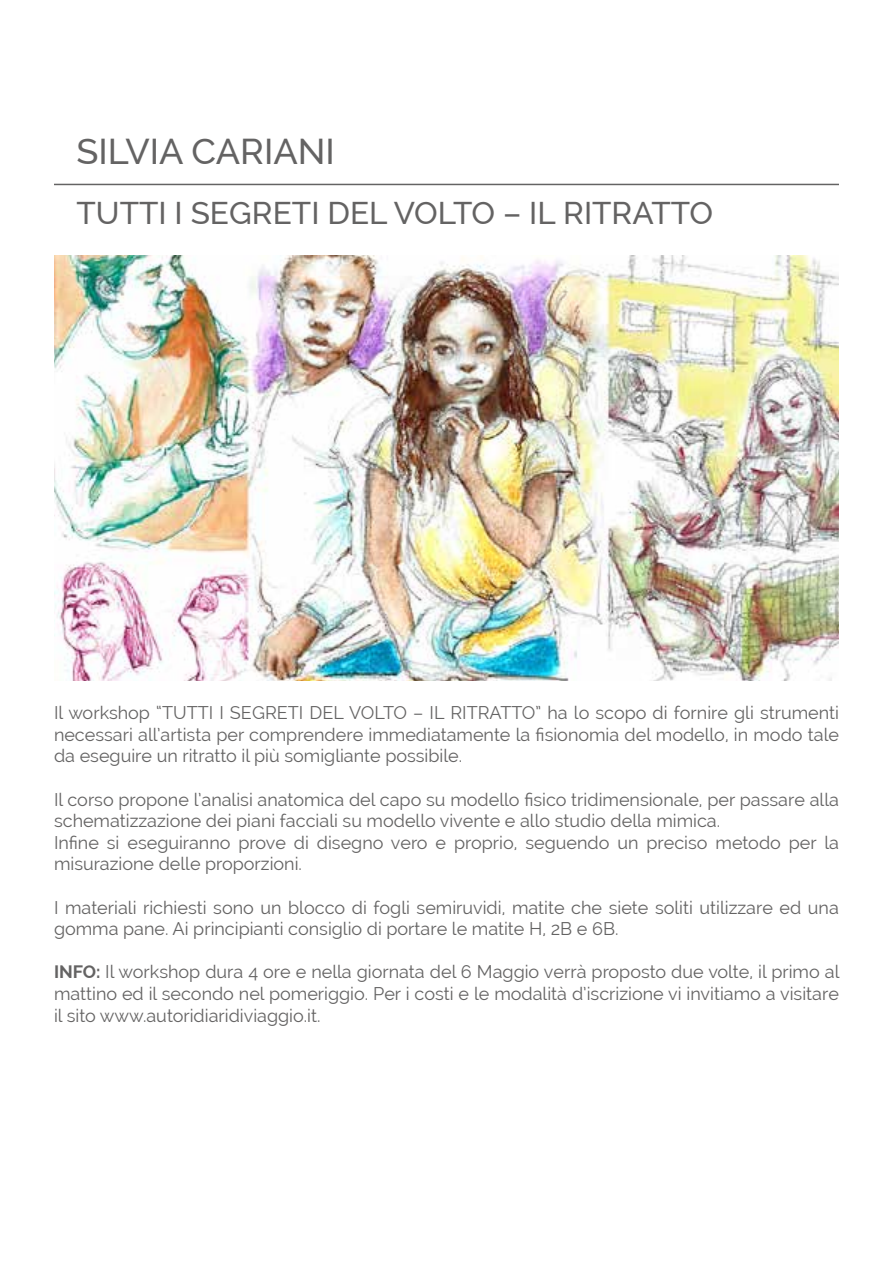
<style>
.page{position:relative;width:893px;height:1263px;background:#fff}
.page>*{position:absolute;margin:0;border:0;box-sizing:border-box;transform-origin:0 0}
.t1{font:500 36px "Raleway";color:#646363}
.t2{font:500 31.5px "Raleway";color:#646363}
.t3{font:18px/21.6px "Raleway";color:#646363;text-align:justify}
.s1{font-weight:700}
</style>
<div class="page">
<hr style="left:54px;top:184px;width:785px;height:1px;background:#646363">
<img style="left:54px;top:255px;width:785px;height:426px">
<h1 class="t1" style="left:77px;top:131px;width:260px">SILVIA CARIANI</h1>
<h2 class="t2" style="left:77px;top:195px;width:638px">TUTTI I SEGRETI DEL VOLTO – IL RITRATTO</h2>
<p class="t3" style="left:54px;top:702px;width:786px">Il workshop “TUTTI I SEGRETI DEL VOLTO – IL RITRATTO” ha lo scopo di fornire gli strumenti necessari all’artista per comprendere immediatamente la fisionomia del modello, in modo tale da eseguire un ritratto il più somigliante possibile.</p>
<p class="t3" style="left:54px;top:788px;width:786px;text-align:left">Il corso propone l’analisi anatomica del capo su modello fisico tridimensionale, per passare alla schematizzazione dei piani facciali su modello vivente e allo studio della mimica.<br>Infine si eseguiranno prove di disegno vero e proprio, seguendo un preciso metodo per la misurazione delle proporzioni.</p>
<p class="t3" style="left:54px;top:896px;width:786px">I materiali richiesti sono un blocco di fogli semiruvidi, matite che siete soliti utilizzare ed una gomma pane. Ai principianti consiglio di portare le matite H, 2B e 6B.</p>
<p class="t3" style="left:54px;top:961px;width:787px"><span class="s1">INFO:</span> Il workshop dura 4 ore e nella giornata del 6 Maggio verrà proposto due volte, il primo al mattino ed il secondo nel pomeriggio. Per i costi e le modalità d’iscrizione vi invitiamo a visitare il sito www.autoridiaridiviaggio.it.</p>
</div>
